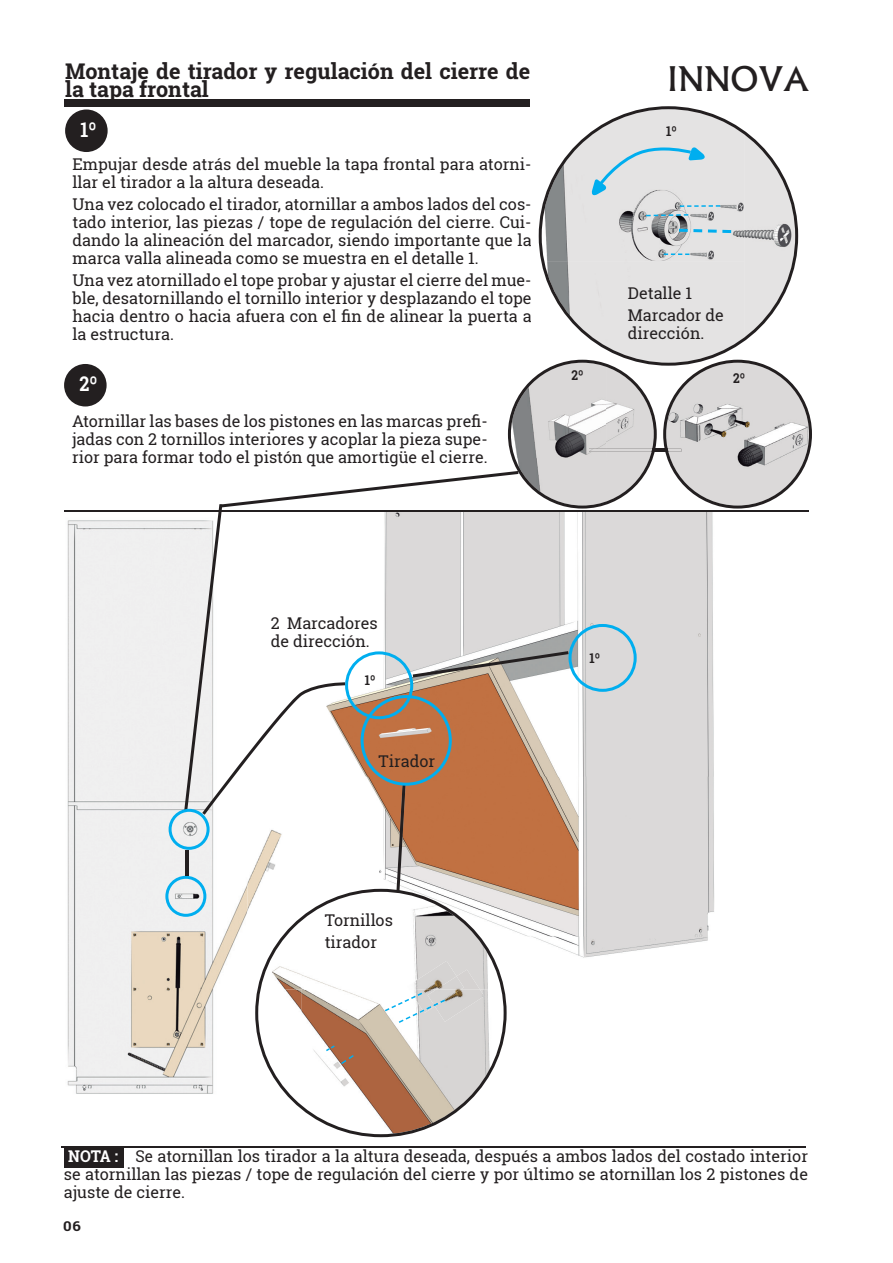
<style>
.page{position:relative;width:893px;height:1263px;background:#fff}
.page>*{position:absolute;margin:0;border:0;box-sizing:border-box;transform-origin:0 0}
.t1{font:500 32.4px "Albertus";color:#231f20}
.t2{font:700 21.6px/18px "Roboto Slab";color:#231f20}
.t3{font:700 20.25px "Roboto Slab";color:#fff;scale:.89 1}
.t4{font:16.2px/18px "Roboto Slab";color:#231f20}
.t5{font:16.2px/18px "Roboto Slab";color:#231f20;text-align:justify;scale:.94 1}
.t6{font:700 13.5px "Roboto Slab";color:#231f20;scale:.89 1}
.t7{font:700 13.5px "Roboto Slab";color:#231f20;scale:1.11 1}
.s1{font-weight:700;color:#fff}
</style>
<div class="page">
<hr style="left:589px;top:449px;width:92px;height:3px;background:#231f20">
<svg style="left:64px;top:1147px;width:59px;height:21px"></svg>
<div style="left:65px;top:99px;width:465px;height:7px;background:#231f20"></div>
<img style="left:64px;top:511px;width:181px;height:583px">
<img style="left:657px;top:511px;width:152px;height:266px">
<img style="left:507px;top:777px;width:208px;height:159px">
<img style="left:527px;top:936px;width:181px;height:22px">
<div style="left:65px;top:109px;width:43px;height:43px;background:#231f20;border-radius:50%"></div>
<svg style="left:539px;top:106px;width:259px;height:260px;fill:#e4e3e3"></svg>
<svg style="left:679px;top:229px;width:23px;height:3px"></svg>
<svg style="left:708px;top:229px;width:23px;height:4px"></svg>
<svg style="left:591px;top:147px;width:115px;height:50px;background:#ccdde3"></svg>
<svg style="left:646px;top:214px;width:42px;height:2px"></svg>
<svg style="left:664px;top:253px;width:25px;height:2px"></svg>
<svg style="left:680px;top:205px;width:40px;height:2px"></svg>
<svg style="left:255px;top:917px;width:252px;height:220px"></svg>
<svg style="left:326px;top:1045px;width:9px;height:6px"></svg>
<svg style="left:341px;top:1055px;width:13px;height:9px"></svg>
<svg style="left:663px;top:360px;width:149px;height:148px"></svg>
<hr style="left:62px;top:1146px;width:744px;height:1px;background:#231f20">
<div style="left:64px;top:364px;width:43px;height:42px;background:#231f20;border-radius:50%"></div>
<img style="left:409px;top:990px;width:19px;height:2px">
<img style="left:407px;top:961px;width:50px;height:29px">
<img style="left:445px;top:990px;width:39px;height:32px">
<img style="left:457px;top:969px;width:23px;height:21px">
<img style="left:428px;top:990px;width:32px;height:15px">
<img style="left:436px;top:976px;width:28px;height:14px">
<svg style="left:385px;top:992px;width:60px;height:31px"></svg>
<hr style="left:64px;top:510px;width:744px;height:1px;background:#231f20">
<svg style="left:165px;top:360px;width:492px;height:557px"></svg>
<h2 class="t2" style="left:65px;top:62px;width:467px">Montaje de tirador y regulación del cierre de la tapa frontal</h2>
<h1 class="t1" style="left:668px;top:59px;width:143px">INNOVA</h1>
<p class="t3" style="left:80px;top:116px;width:19px">1º</p>
<p class="t4" style="left:72px;top:155px;width:461px">Empujar desde atrás del mueble la tapa frontal para atorni&shy;llar el tirador a la altura deseada.</p>
<p class="t4" style="left:72px;top:195px;width:461px;text-align:justify">Una vez colocado el tirador, atornillar a ambos lados del cos&shy;tado interior, las piezas / tope de regulación del cierre. Cui&shy;dando la alineación del marcador, siendo importante que la marca valla alineada como se muestra en el detalle 1.</p>
<p class="t4" style="left:72px;top:271px;width:461px;text-align:justify">Una vez atornillado el tope probar y ajustar el cierre del mue&shy;ble, desatornillando el tornillo interior y desplazando el tope hacia dentro o hacia afuera con el fin de alinear la puerta a la estructura.</p>
<p class="t6" style="left:666px;top:122px;width:13px">1º</p>
<p class="t4" style="left:628px;top:282px;width:98px;line-height:22.2px">Detalle 1<br>Marcador de</p>
<p class="t4" style="left:628px;top:324px;width:78px">dirección.</p>
<p class="t3" style="left:79px;top:370px;width:22px">2º</p>
<p class="t4" style="left:72px;top:412px;width:417px;text-align:justify">Atornillar las bases de los pistones en las marcas prefi&shy;jadas con 2 tornillos interiores y acoplar la pieza supe&shy;rior para formar todo el pistón que amortigüe el cierre.</p>
<p class="t4" style="left:271px;top:614px;width:109px">2 Marcadores de dirección.</p>
<p class="t6" style="left:365px;top:670px;width:13px">1º</p>
<p class="t4" style="left:379px;top:752px;width:58px">Tirador</p>
<p class="t4" style="left:325px;top:908px;width:70px;line-height:22.2px">Tornillos tirador</p>
<p class="t6" style="left:572px;top:366px;width:15px">2º</p>
<p class="t6" style="left:733px;top:369px;width:15px">2º</p>
<p class="t6" style="left:589px;top:649px;width:13px">1º</p>
<p class="t5" style="left:64px;top:1147px;width:793px"><span class="s1">NOTA :</span> Se atornillan los tirador a la altura deseada, después a ambos lados del costado interior se atornillan las piezas / tope de regulación del cierre y por último se atornillan los 2 pistones de ajuste de cierre.</p>
<p class="t7" style="left:63px;top:1217px;width:17px">06</p>
</div>
